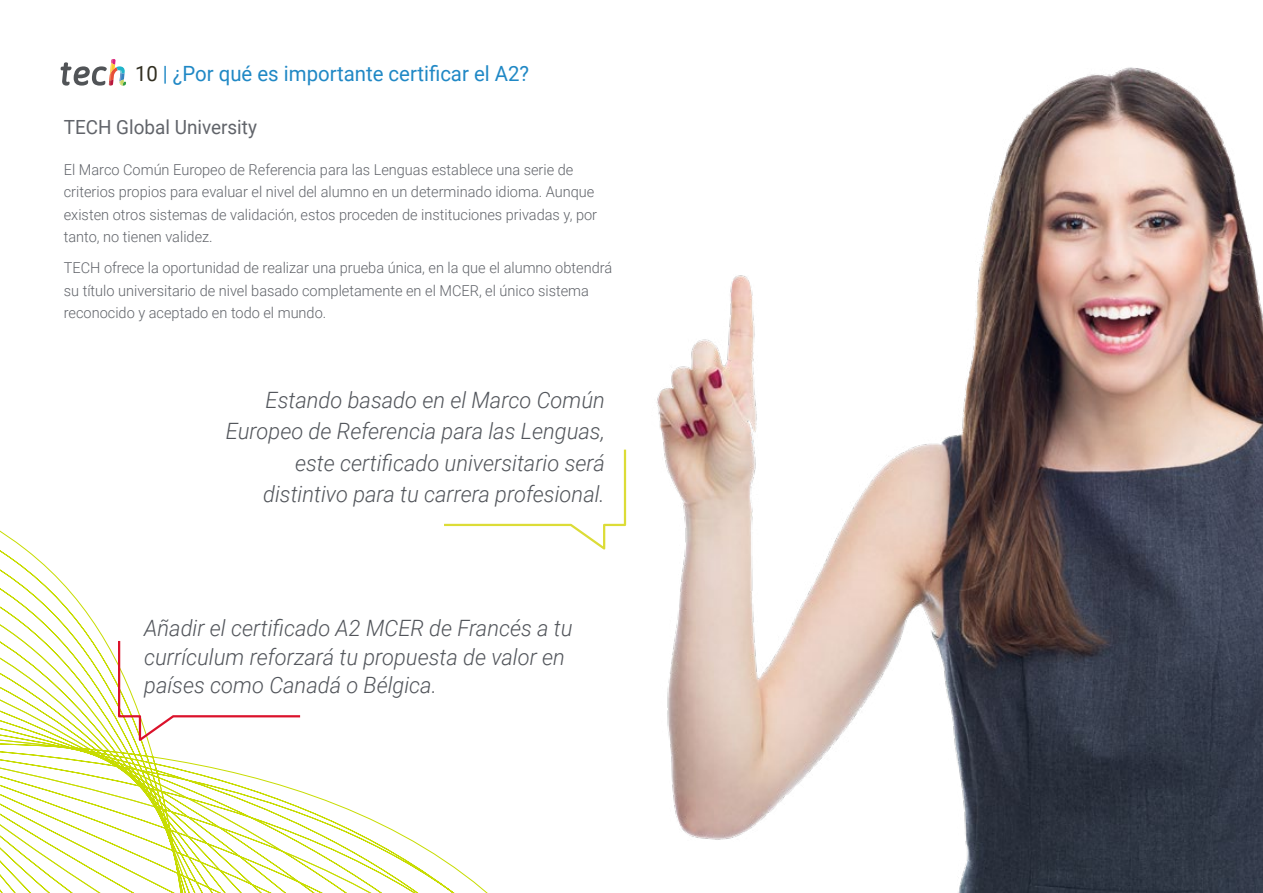
<style>
.page{position:relative;width:1263px;height:893px;background:#fff}
.page>*{position:absolute;margin:0;border:0;box-sizing:border-box;transform-origin:0 0}
.t1{font:italic 300 22.5px/31.5px "Roboto";color:#52555b}
.t2{font:21px "Roboto";color:#2088c5}
.t3{font:19.5px "Roboto";color:#61646a}
.t4{font:300 15px/22.5px "Roboto";color:#61646a}
.s1{color:#312e20}
</style>
<div class="page">
<img style="left:656px;top:67px;width:607px;height:826px">
<svg style="left:0;top:530px;width:488px;height:363px"></svg>
<svg style="left:117px;top:639px;width:185px;height:105px"></svg>
<svg style="left:442px;top:449px;width:185px;height:104px"></svg>
<svg style="left:61px;top:59px;width:65px;height:27px"></svg>
<h2 class="t2" style="left:135px;top:59px;width:396px"><span class="s1">10</span> | ¿Por qué es importante certificar el A2?</h2>
<h3 class="t3" style="left:64px;top:113px;width:195px">TECH Global University</h3>
<p class="t4" style="left:64px;top:158px;width:535px">El Marco Común Europeo de Referencia para las Lenguas establece una serie de criterios propios para evaluar el nivel del alumno en un determinado idioma. Aunque existen otros sistemas de validación, estos proceden de instituciones privadas y, por tanto, no tienen validez.</p>
<p class="t4" style="left:64px;top:256px;width:550px">TECH ofrece la oportunidad de realizar una prueba única, en la que el alumno obtendrá su título universitario de nivel basado completamente en el MCER, el único sistema reconocido y aceptado en todo el mundo.</p>
<h1 class="t1" style="left:226px;top:383px;width:380px;text-align:right">Estando basado en el Marco Común Europeo de Referencia para las Lenguas, este certificado universitario será distintivo para tu carrera profesional.</h1>
<h1 class="t1" style="left:144px;top:613px;width:430px;line-height:28.5px">Añadir el certificado A2 MCER de Francés a tu currículum reforzará tu propuesta de valor en países como Canadá o Bélgica.</h1>
</div>
